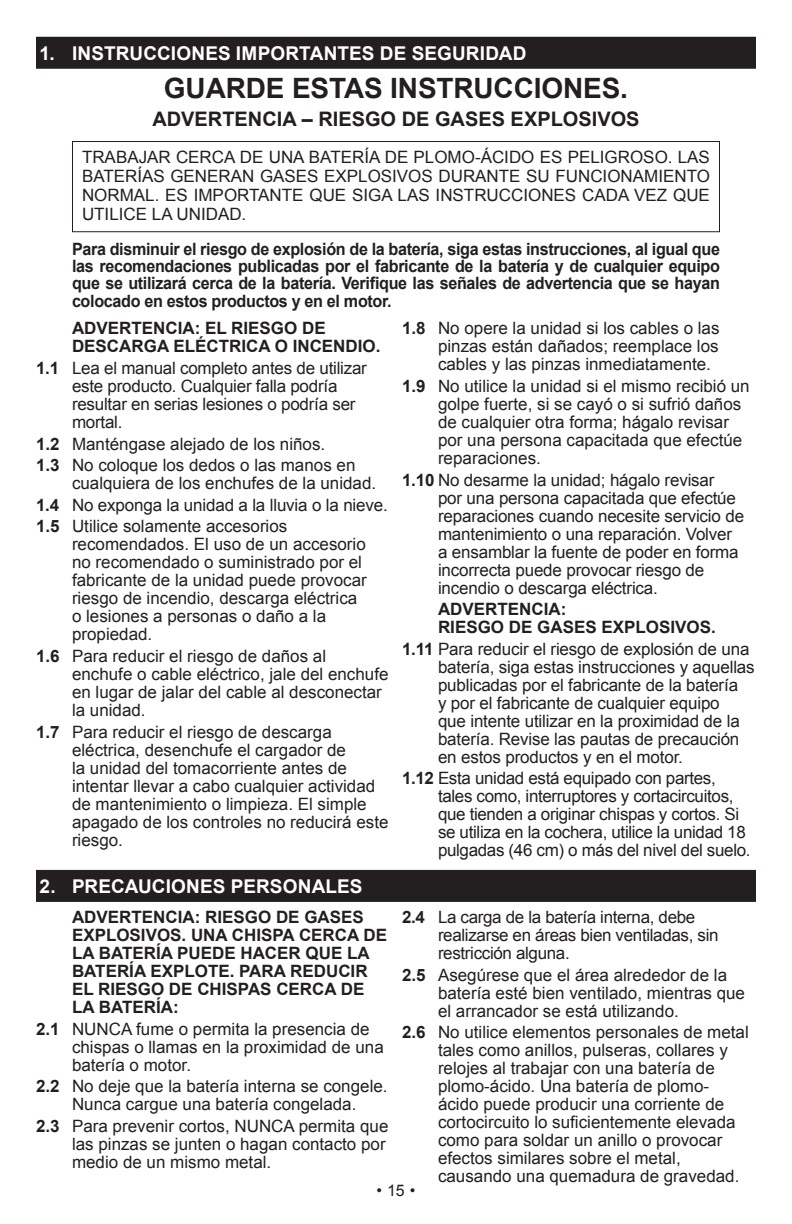
<style>
.page{position:relative;width:792px;height:1224px;background:#fff}
.page>*{position:absolute;margin:0;border:0;box-sizing:border-box;transform-origin:0 0}
.Under_heading-bold_c{font:700 28px "Arial";letter-spacing:-.005em;color:#231f20}
.Under_heading-bold_c-2{font:700 20px "Arial";color:#231f20}
.t1{font:700 19px "Arial";letter-spacing:.005em;color:#fff}
.t2{font:17px/18px "Arial";color:#231f20}
.t3{font:17px/18px "Arial";letter-spacing:-.02em;color:#231f20}
.Under_headings_and_b{font:700 17px/17.4px "Arial";letter-spacing:-.02em;color:#231f20;text-align:justify;scale:.95 1}
.BOLD_CAPS_no_bullet{font:700 17px/18px "Arial";color:#231f20}
.t4{font:16px "Arial";color:#231f20}
.s1{font-weight:700}
</style>
<div class="page">
<div style="left:36px;top:37px;width:720px;height:32px;background:#231f20"></div>
<div style="left:72px;top:141px;width:648px;height:91px;border:1px solid #231f20"></div>
<div style="left:36px;top:870px;width:720px;height:32px;background:#231f20"></div>
<p class="t1" style="left:39px;top:41px;width:489px">1. INSTRUCCIONES IMPORTANTES DE SEGURIDAD</p>
<p class="Under_heading-bold_c" style="left:164px;top:70px;width:466px">GUARDE ESTAS INSTRUCCIONES.</p>
<p class="Under_heading-bold_c-2" style="left:152px;top:106px;width:489px">ADVERTENCIA – RIESGO DE GASES EXPLOSIVOS</p>
<p class="t2" style="left:82px;top:148px;width:630px;line-height:19px;text-align:justify">TRABAJAR CERCA DE UNA BATERÍA DE PLOMO-ÁCIDO ES PELIGROSO. LAS BATERÍAS GENERAN GASES EXPLOSIVOS DURANTE SU FUNCIONAMIENTO NORMAL. ES IMPORTANTE QUE SIGA LAS INSTRUCCIONES CADA VEZ QUE UTILICE LA UNIDAD.</p>
<p class="Under_headings_and_b" style="left:72px;top:241px;width:684px">Para disminuir el riesgo de explosión de la batería, siga estas instrucciones, al igual que las recomendaciones publicadas por el fabricante de la batería y de cualquier equipo que se utilizará cerca de la batería. Verifique las señales de advertencia que se hayan colocado en estos productos y en el motor.</p>
<p class="BOLD_CAPS_no_bullet" style="left:72px;top:320px;width:310px">ADVERTENCIA: EL RIESGO DE<br>DESCARGA ELÉCTRICA O INCENDIO.</p>
<p class="t2" style="left:72px;top:359px;width:296px;text-indent:-36px"><span class="s1">1.1</span> Lea el manual completo antes de utilizar este producto. Cualquier falla podría resultar en serias lesiones o podría ser mortal.</p>
<p class="t2" style="left:36px;top:435px;width:291px"><span class="s1">1.2</span> Manténgase alejado de los niños.</p>
<p class="t2" style="left:72px;top:456px;width:306px;text-indent:-36px"><span class="s1">1.3</span> No coloque los dedos o las manos en cualquiera de los enchufes de la unidad.</p>
<p class="t2" style="left:36px;top:496px;width:353px"><span class="s1">1.4</span> No exponga la unidad a la lluvia o la nieve.</p>
<p class="t2" style="left:72px;top:518px;width:296px;text-indent:-36px"><span class="s1">1.5</span> Utilice solamente accesorios recomendados. El uso de un accesorio no recomendado o suministrado por el fabricante de la unidad puede provocar riesgo de incendio, descarga eléctrica o lesiones a personas o daño a la propiedad.</p>
<p class="t2" style="left:72px;top:647px;width:318px;text-indent:-36px"><span class="s1">1.6</span> Para reducir el riesgo de daños al enchufe o cable eléctrico, jale del enchufe en lugar de jalar del cable al desconectar la unidad.</p>
<p class="t2" style="left:72px;top:723px;width:318px;text-indent:-36px"><span class="s1">1.7</span> Para reducir el riesgo de descarga eléctrica, desenchufe el cargador de<br>la unidad del tomacorriente antes de intentar llevar a cabo cualquier actividad de mantenimiento o limpieza. El simple apagado de los controles no reducirá este riesgo.</p>
<p class="t2" style="left:438px;top:320px;width:283px;text-align:justify;text-indent:-36px"><span class="s1">1.8</span> No opere la unidad si los cables o las pinzas están dañados; reemplace los cables y las pinzas inmediatamente.</p>
<p class="t2" style="left:438px;top:377px;width:313px;text-indent:-36px"><span class="s1">1.9</span> No utilice la unidad si el mismo recibió un golpe fuerte, si se cayó o si sufrió daños de cualquier otra forma; hágalo revisar por una persona capacitada que efectúe reparaciones.</p>
<p class="t2" style="left:438px;top:471px;width:308px;text-indent:-36px"><span class="s1">1.10</span> No desarme la unidad; hágalo revisar<br>por una persona capacitada que efectúe reparaciones cuando necesite servicio de mantenimiento o una reparación. Volver a ensamblar la fuente de poder en forma incorrecta puede provocar riesgo de incendio o descarga eléctrica.</p>
<p class="BOLD_CAPS_no_bullet" style="left:438px;top:601px;width:279px">ADVERTENCIA:<br>RIESGO DE GASES EXPLOSIVOS.</p>
<p class="t2" style="left:438px;top:640px;width:318px;text-indent:-36px"><span class="s1">1.11</span> Para reducir el riesgo de explosión de una batería, siga estas instrucciones y aquellas publicadas por el fabricante de la batería<br>y por el fabricante de cualquier equipo<br>que intente utilizar en la proximidad de la batería. Revise las pautas de precaución en estos productos y en el motor.</p>
<p class="t3" style="left:438px;top:770px;width:314px;text-indent:-36px"><span class="s1">1.12</span> Esta unidad está equipado con partes, tales como, interruptores y cortacircuitos, que tienden a originar chispas y cortos. Si se utiliza en la cochera, utilice la unidad 18 pulgadas (46 cm) o más del nivel del suelo.</p>
<p class="t1" style="left:39px;top:874px;width:325px">2. PRECAUCIONES PERSONALES</p>
<p class="BOLD_CAPS_no_bullet" style="left:72px;top:909px;width:317px">ADVERTENCIA: RIESGO DE GASES<br>EXPLOSIVOS. UNA CHISPA CERCA DE<br>LA BATERÍA PUEDE HACER QUE LA<br>BATERÍA EXPLOTE. PARA REDUCIR<br>EL RIESGO DE CHISPAS CERCA DE<br>LA BATERÍA:</p>
<p class="t2" style="left:72px;top:1020px;width:313px;text-indent:-36px"><span class="s1">2.1</span> NUNCA fume o permita la presencia de chispas o llamas en la proximidad de una batería o motor.</p>
<p class="t2" style="left:36px;top:1078px;width:353px;text-align:center"><span class="s1">2.2</span> No deje que la batería interna se congele.<br>Nunca cargue una batería congelada.</p>
<p class="t2" style="left:72px;top:1117px;width:318px;text-indent:-36px"><span class="s1">2.3</span> Para prevenir cortos, NUNCA permita que las pinzas se junten o hagan contacto por medio de un mismo metal.</p>
<p class="t3" style="left:438px;top:908px;width:282px;text-indent:-36px"><span class="s1">2.4</span> La carga de la batería interna, debe realizarse en áreas bien ventiladas, sin restricción alguna.</p>
<p class="t2" style="left:438px;top:966px;width:309px;text-indent:-36px"><span class="s1">2.5</span> Asegúrese que el área alrededor de la batería esté bien ventilado, mientras que el arrancador se está utilizando.</p>
<p class="t2" style="left:438px;top:1023px;width:312px;text-indent:-36px"><span class="s1">2.6</span> No utilice elementos personales de metal tales como anillos, pulseras, collares y relojes al trabajar con una batería de plomo-ácido. Una batería de plomo&shy;ácido puede producir una corriente de cortocircuito lo suficientemente elevada como para soldar un anillo o provocar efectos similares sobre el metal, causando una quemadura de gravedad.</p>
<p class="t4" style="left:376px;top:1180px;width:41px">•15•</p>
</div>
